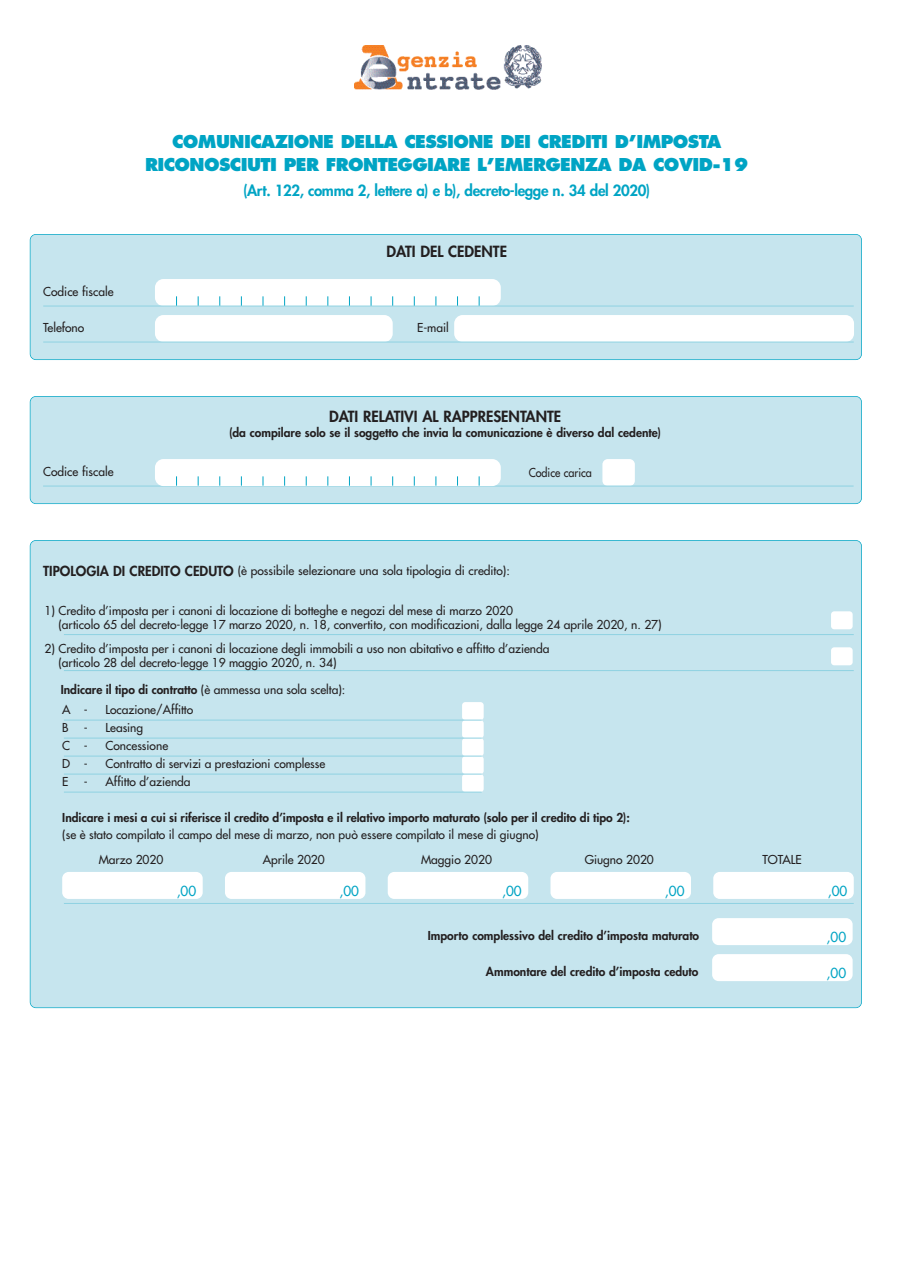
<style>
.page{position:relative;width:897px;height:1263px;background:#fff}
.page>*{position:absolute;margin:0;border:0;box-sizing:border-box;transform-origin:0 0}
.t1{font:800 17.25px/22.5px "Futura";letter-spacing:-.035em;color:#00a4c4;text-align:center}
.t2{font:800 15px "Futura";letter-spacing:-.025em;color:#00a4c4}
.t3{font:800 15px "Futura";color:#231f20}
.t4{font:13.5px "Futura";color:#00a4c4}
.t5{font:12px/14.2px "Futura";color:#231f20}
.t6{font:800 12px "Futura";color:#231f20}
.t7{font:12px "Futura";color:#231f20;scale:.9 1}
.s1{font-weight:800;font-size:13.5px}
.s2{font-weight:800}
</style>
<div class="page">
<div style="left:31px;top:235px;width:830px;height:124px;background:#c6e5ee;border-radius:5px"></div>
<div style="left:30px;top:234px;width:831px;height:126px;border:2px solid #00a4c4;border-radius:6px"></div>
<div style="left:31px;top:397px;width:830px;height:106px;background:#c6e5ee;border-radius:5px"></div>
<div style="left:30px;top:396px;width:831px;height:108px;border:2px solid #00a4c4;border-radius:6px"></div>
<img style="left:354px;top:45px;width:187px;height:44px">
<div style="left:155px;top:279px;width:345px;height:27px;background:#fff;border-radius:9px"></div>
<div style="left:155px;top:315px;width:237px;height:27px;background:#fff;border-radius:9px"></div>
<div style="left:454px;top:315px;width:399px;height:27px;background:#fff;border-radius:9px"></div>
<div style="left:31px;top:541px;width:830px;height:466px;background:#c6e5ee;border-radius:5px"></div>
<div style="left:602px;top:459px;width:32px;height:27px;background:#fff;border-radius:5px"></div>
<hr style="left:43px;top:306px;width:810px;height:1px;background:#8fd2e2">
<hr style="left:43px;top:486px;width:810px;height:1px;background:#8fd2e2">
<div style="left:830px;top:611px;width:22px;height:18px;background:#fff;border-radius:3px"></div>
<div style="left:830px;top:647px;width:22px;height:18px;background:#fff;border-radius:3px"></div>
<div style="left:462px;top:702px;width:21px;height:18px;background:#fff;border-radius:3px"></div>
<div style="left:712px;top:954px;width:140px;height:27px;background:#fff;border-radius:6px"></div>
<div style="left:713px;top:872px;width:140px;height:27px;background:#fff;border-radius:6px"></div>
<div style="left:550px;top:872px;width:141px;height:27px;background:#fff;border-radius:6px"></div>
<div style="left:387px;top:872px;width:141px;height:27px;background:#fff;border-radius:6px"></div>
<div style="left:225px;top:872px;width:140px;height:27px;background:#fff;border-radius:6px"></div>
<div style="left:62px;top:872px;width:141px;height:27px;background:#fff;border-radius:6px"></div>
<div style="left:712px;top:918px;width:140px;height:27px;background:#fff;border-radius:6px"></div>
<hr style="left:64px;top:634px;width:789px;height:1px;background:#8fd2e2">
<hr style="left:64px;top:670px;width:789px;height:1px;background:#8fd2e2">
<hr style="left:64px;top:903px;width:789px;height:1px;background:#8fd2e2">
<div style="left:155px;top:459px;width:345px;height:27px;background:#fff;border-radius:9px"></div>
<div style="left:462px;top:720px;width:21px;height:18px;background:#fff;border-radius:3px"></div>
<div style="left:462px;top:738px;width:21px;height:18px;background:#fff;border-radius:3px"></div>
<div style="left:462px;top:756px;width:21px;height:18px;background:#fff;border-radius:3px"></div>
<div style="left:462px;top:774px;width:21px;height:18px;background:#fff;border-radius:3px"></div>
<hr style="left:64px;top:720px;width:417px;height:1px;background:#8fd2e2">
<hr style="left:64px;top:738px;width:417px;height:1px;background:#8fd2e2">
<hr style="left:64px;top:756px;width:417px;height:1px;background:#8fd2e2">
<hr style="left:64px;top:774px;width:417px;height:1px;background:#8fd2e2">
<hr style="left:64px;top:792px;width:417px;height:1px;background:#8fd2e2">
<hr style="left:43px;top:342px;width:810px;height:1px;background:#8fd2e2">
<h1 class="t1" style="left:145px;top:132px;width:605px">COMUNICAZIONE DELLA CESSIONE DEI CREDITI D’IMPOSTA<br>RICONOSCIUTI PER FRONTEGGIARE L’EMERGENZA DA COVID-19</h1>
<p class="t2" style="left:243px;top:183px;width:408px">(Art. 122, comma 2, lettere a) e b), decreto-legge n. 34 del 2020)</p>
<p class="t3" style="left:386px;top:245px;width:122px">DATI DEL CEDENTE</p>
<p class="t5" style="left:43px;top:285px;width:72px">Codice fiscale</p>
<p class="t5" style="left:43px;top:321px;width:43px">Telefono</p>
<p class="t5" style="left:417px;top:321px;width:33px">E-mail</p>
<p class="t5" style="left:43px;top:465px;width:72px">Codice fiscale</p>
<p class="t3" style="left:329px;top:409px;width:233px">DATI RELATIVI AL RAPPRESENTANTE</p>
<p class="t6" style="left:229px;top:427px;width:433px">(da compilare solo se il soggetto che invia la comunicazione è diverso dal cedente)</p>
<p class="t7" style="left:528px;top:467px;width:72px">Codice carica</p>
<p class="t5" style="left:43px;top:564px;width:468px"><span class="s1">TIPOLOGIA DI CREDITO CEDUTO</span> (è possibile selezionare una sola tipologia di credito):</p>
<p class="t5" style="left:58px;top:604px;width:604px;text-indent:-14px">1) Credito d’imposta per i canoni di locazione di botteghe e negozi del mese di marzo 2020<br>(articolo 65 del decreto-legge 17 marzo 2020, n. 18, convertito, con modificazioni, dalla legge 24 aprile 2020, n. 27)</p>
<p class="t5" style="left:58px;top:642px;width:492px;text-indent:-14px">2) Credito d’imposta per i canoni di locazione degli immobili a uso non abitativo e affitto d’azienda (articolo 28 del decreto-legge 19 maggio 2020, n. 34)</p>
<p class="t5" style="left:61px;top:680px;width:286px;line-height:20.1px"><span class="s2">Indicare il tipo di contratto</span> (è ammessa una sola scelta):<br>A -</p>
<p class="t5" style="left:105px;top:703px;width:89px">Locazione/Affitto</p>
<p class="t5" style="left:62px;top:719px;width:82px;line-height:18px;text-indent:22px">- Leasing<br>C -</p>
<p class="t5" style="left:62px;top:721px;width:8px">B</p>
<p class="t5" style="left:105px;top:739px;width:64px">Concessione</p>
<p class="t5" style="left:62px;top:757px;width:27px">D -</p>
<p class="t5" style="left:105px;top:757px;width:221px">Contratto di servizi a prestazioni complesse</p>
<p class="t5" style="left:62px;top:775px;width:8px">E</p>
<p class="t5" style="left:84px;top:775px;width:108px">- Affitto d’azienda</p>
<p class="t6" style="left:62px;top:812px;width:569px">Indicare i mesi a cui si riferisce il credito d’imposta e il relativo importo maturato (solo per il credito di tipo 2):</p>
<p class="t5" style="left:99px;top:822px;width:441px;line-height:25.8px;text-indent:-36px">(se è stato compilato il campo del mese di marzo, non può essere compilato il mese di giugno)<br>Marzo 2020</p>
<p class="t5" style="left:263px;top:854px;width:64px">Aprile 2020</p>
<p class="t5" style="left:421px;top:854px;width:72px">Maggio 2020</p>
<p class="t5" style="left:584px;top:854px;width:71px">Giugno 2020</p>
<p class="t5" style="left:762px;top:854px;width:41px">TOTALE</p>
<p class="t4" style="left:177px;top:884px;width:21px">,00</p>
<p class="t4" style="left:339px;top:884px;width:21px">,00</p>
<p class="t4" style="left:502px;top:884px;width:21px">,00</p>
<p class="t4" style="left:665px;top:884px;width:21px">,00</p>
<p class="t4" style="left:827px;top:884px;width:21px">,00</p>
<p class="t6" style="left:427px;top:929px;width:273px">Importo complessivo del credito d’imposta maturato</p>
<p class="t4" style="left:826px;top:930px;width:21px">,00</p>
<p class="t6" style="left:486px;top:965px;width:214px">Ammontare del credito d’imposta ceduto</p>
<p class="t4" style="left:826px;top:966px;width:21px">,00</p>
</div>
